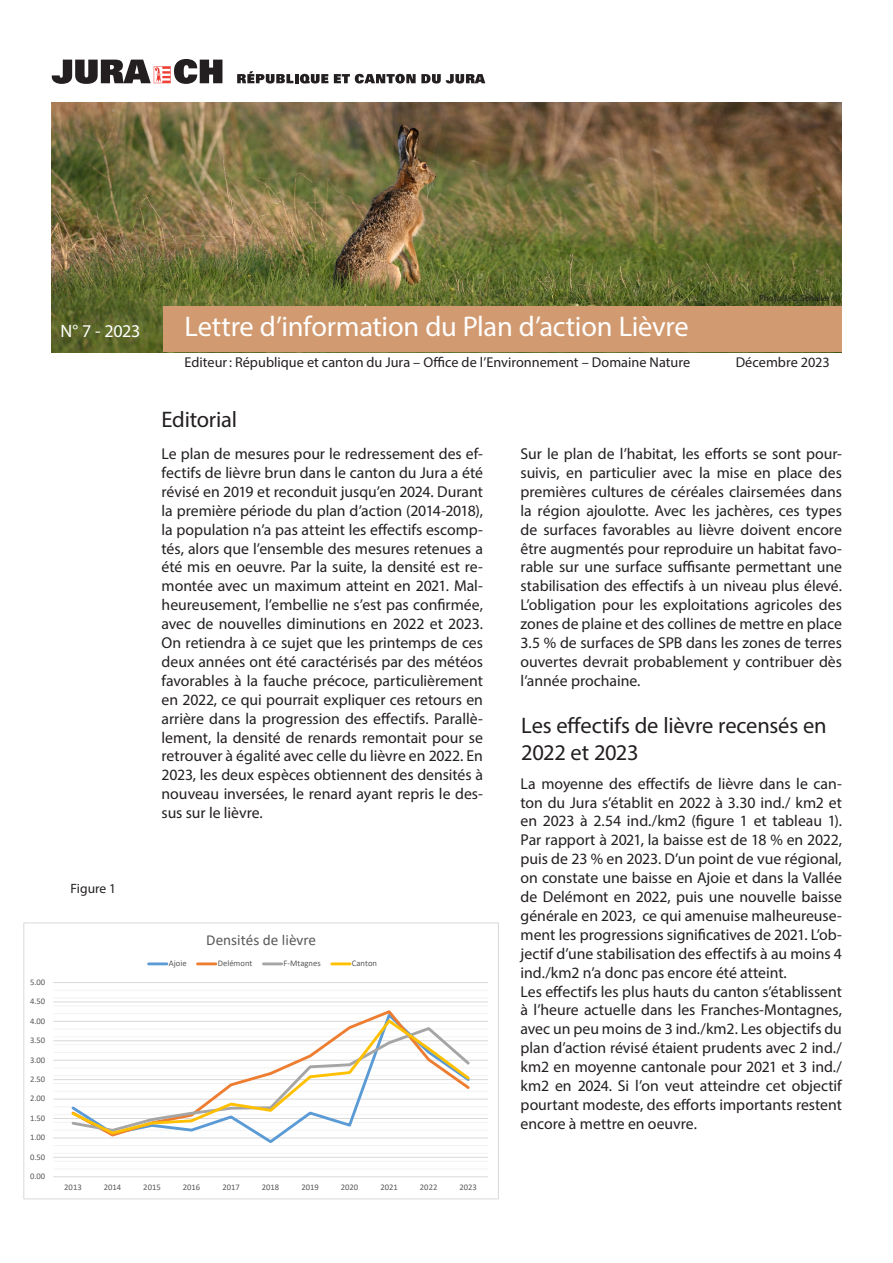
<style>
.page{position:relative;width:893px;height:1263px;background:#fff}
.page>*{position:absolute;margin:0;border:0;box-sizing:border-box;transform-origin:0 0}
.t1{font:28.5px "Myriad Pro";letter-spacing:-.01em;color:#fff}
.t2{font:22.5px/27px "Myriad Pro";letter-spacing:-.01em;color:#231f20}
.t3{font:18px "Myriad Pro";color:#fff}
.t4{font:15.75px/18.9px "Myriad Pro";color:#231f20;text-align:justify}
.t5{font:15.3px "Calibri";color:#595959}
.t6{font:14.25px "Myriad Pro";color:#231f20}
.t7{font:13.5px "Myriad Pro";color:#231f20}
.t8{font:9px "Myriad Pro";color:#231f20}
.t9{font:8.55px "Calibri";color:#595959}
</style>
<div class="page">
<img style="left:51px;top:102px;width:791px;height:250px">
<div style="left:163px;top:306px;width:679px;height:46px;background:#d29a70"></div>
<svg style="left:52px;top:59px;width:170px;height:25px"></svg>
<svg style="left:237px;top:71px;width:91px;height:13px"></svg>
<svg style="left:334px;top:74px;width:151px;height:10px"></svg>
<hr style="left:53px;top:1169px;width:435px;height:1px;background:#f2f2f2">
<hr style="left:53px;top:1161px;width:435px;height:1px;background:#f2f2f2">
<hr style="left:53px;top:1153px;width:435px;height:1px;background:#f2f2f2">
<hr style="left:53px;top:1145px;width:435px;height:1px;background:#f2f2f2">
<hr style="left:53px;top:1130px;width:435px;height:1px;background:#f2f2f2">
<hr style="left:53px;top:1122px;width:435px;height:1px;background:#f2f2f2">
<hr style="left:53px;top:1114px;width:435px;height:1px;background:#f2f2f2">
<hr style="left:53px;top:1106px;width:435px;height:1px;background:#f2f2f2">
<hr style="left:53px;top:1091px;width:435px;height:1px;background:#f2f2f2">
<hr style="left:53px;top:1083px;width:435px;height:1px;background:#f2f2f2">
<hr style="left:53px;top:1075px;width:435px;height:1px;background:#f2f2f2">
<hr style="left:53px;top:1067px;width:435px;height:1px;background:#f2f2f2">
<hr style="left:53px;top:1052px;width:435px;height:1px;background:#f2f2f2">
<hr style="left:53px;top:1044px;width:435px;height:1px;background:#f2f2f2">
<hr style="left:53px;top:1036px;width:435px;height:1px;background:#f2f2f2">
<hr style="left:53px;top:1029px;width:435px;height:1px;background:#f2f2f2">
<hr style="left:53px;top:1013px;width:435px;height:1px;background:#f2f2f2">
<hr style="left:53px;top:1005px;width:435px;height:1px;background:#f2f2f2">
<hr style="left:53px;top:998px;width:435px;height:1px;background:#f2f2f2">
<hr style="left:53px;top:990px;width:435px;height:1px;background:#f2f2f2">
<hr style="left:53px;top:1157px;width:435px;height:1px;background:#d9d9d9">
<hr style="left:53px;top:1137px;width:435px;height:1px;background:#d9d9d9">
<hr style="left:53px;top:1118px;width:435px;height:1px;background:#d9d9d9">
<hr style="left:53px;top:1099px;width:435px;height:1px;background:#d9d9d9">
<hr style="left:53px;top:1079px;width:435px;height:1px;background:#d9d9d9">
<hr style="left:53px;top:1060px;width:435px;height:1px;background:#d9d9d9">
<hr style="left:53px;top:1040px;width:435px;height:1px;background:#d9d9d9">
<hr style="left:53px;top:1021px;width:435px;height:1px;background:#d9d9d9">
<hr style="left:53px;top:1001px;width:435px;height:1px;background:#d9d9d9">
<hr style="left:53px;top:982px;width:435px;height:1px;background:#d9d9d9">
<hr style="left:53px;top:1176px;width:435px;height:1px;background:#d9d9d9">
<svg style="left:69px;top:1138px;width:403px;height:5px"></svg>
<svg style="left:69px;top:1010px;width:403px;height:128px"></svg>
<svg style="left:69px;top:1017px;width:403px;height:119px"></svg>
<hr style="left:149px;top:962px;width:18px;height:3px;background:#5b9bd5">
<hr style="left:197px;top:962px;width:19px;height:3px;background:#ed7d31">
<hr style="left:263px;top:962px;width:19px;height:3px;background:#a5a5a5">
<hr style="left:332px;top:962px;width:18px;height:3px;background:#ffc000">
<div style="left:23px;top:922px;width:476px;height:277px;border:1px solid #d9d9d9"></div>
<p class="t9" style="left:30px;top:976px;width:17px">5.00</p>
<p class="t9" style="left:30px;top:995px;width:17px">4.50</p>
<p class="t9" style="left:30px;top:1015px;width:17px">4.00</p>
<p class="t9" style="left:30px;top:1034px;width:17px">3.50</p>
<p class="t9" style="left:30px;top:1054px;width:17px">3.00</p>
<p class="t9" style="left:30px;top:1073px;width:17px">2.50</p>
<p class="t9" style="left:30px;top:1093px;width:17px">2.00</p>
<p class="t9" style="left:30px;top:1112px;width:17px">1.50</p>
<p class="t9" style="left:30px;top:1131px;width:17px">1.00</p>
<p class="t9" style="left:30px;top:1151px;width:17px">0.50</p>
<p class="t9" style="left:30px;top:1170px;width:17px">0.00</p>
<p class="t8" style="left:759px;top:293px;width:72px">Photo J.-C. Schaller</p>
<p class="t3" style="left:61px;top:320px;width:81px">N° 7 - 2023</p>
<p class="t1" style="left:185px;top:309px;width:506px">Lettre d’information du Plan d’action Lièvre</p>
<p class="t6" style="left:185px;top:353px;width:507px">Editeur: République et canton du Jura – Office de l’Environnement – Domaine Nature</p>
<p class="t6" style="left:736px;top:353px;width:96px">Décembre 2023</p>
<p class="t7" style="left:70px;top:880px;width:47px">Figure 1</p>
<p class="t2" style="left:162px;top:406px;width:77px">Editorial</p>
<p class="t4" style="left:162px;top:444px;width:323px">Le plan de mesures pour le redressement des ef&shy;fectifs de lièvre brun dans le canton du Jura a été révisé en 2019 et reconduit jusqu’en 2024. Durant la première période du plan d’action (2014-2018), la population n’a pas atteint les effectifs escomp&shy;tés, alors que l’ensemble des mesures retenues a été mis en oeuvre. Par la suite, la densité est re&shy;montée avec un maximum atteint en 2021. Mal&shy;heureusement, l’embellie ne s’est pas confirmée, avec de nouvelles diminutions en 2022 et 2023.<br>On retiendra à ce sujet que les printemps de ces deux années ont été caractérisés par des météos favorables à la fauche précoce, particulièrement en 2022, ce qui pourrait expliquer ces retours en arrière dans la progression des effectifs. Parallè&shy;lement, la densité de renards remontait pour se retrouver à égalité avec celle du lièvre en 2022. En 2023, les deux espèces obtiennent des densités à nouveau inversées, le renard ayant repris le des&shy;sus sur le lièvre.</p>
<p class="t4" style="left:521px;top:444px;width:323px">Sur le plan de l’habitat, les efforts se sont pour&shy;suivis, en particulier avec la mise en place des premières cultures de céréales clairsemées dans la région ajoulotte. Avec les jachères, ces types de surfaces favorables au lièvre doivent encore être augmentés pour reproduire un habitat favo&shy;rable sur une surface suffisante permettant une stabilisation des effectifs à un niveau plus élevé.<br>L’obligation pour les exploitations agricoles des zones de plaine et des collines de mettre en place 3.5 % de surfaces de SPB dans les zones de terres ouvertes devrait probablement y contribuer dès l’année prochaine.</p>
<p class="t2" style="left:521px;top:711px;width:307px">Les effectifs de lièvre recensés en<br>2022 et 2023</p>
<p class="t4" style="left:521px;top:774px;width:323px">La moyenne des effectifs de lièvre dans le can&shy;ton du Jura s’établit en 2022 à 3.30 ind./ km2 et en 2023 à 2.54 ind./km2 (figure 1 et tableau 1).<br>Par rapport à 2021, la baisse est de 18 % en 2022, puis de 23 % en 2023. D’un point de vue régional, on constate une baisse en Ajoie et dans la Vallée de Delémont en 2022, puis une nouvelle baisse générale en 2023, ce qui amenuise malheureuse&shy;ment les progressions significatives de 2021. L’ob&shy;jectif d’une stabilisation des effectifs à au moins 4 ind./km2 n’a donc pas encore été atteint.</p>
<p class="t4" style="left:521px;top:981px;width:323px">Les effectifs les plus hauts du canton s’établissent à l’heure actuelle dans les Franches-Montagnes, avec un peu moins de 3 ind./km2. Les objectifs du plan d’action révisé étaient prudents avec 2 ind./ km2 en moyenne cantonale pour 2021 et 3 ind./ km2 en 2024. Si l’on veut atteindre cet objectif pourtant modeste, des efforts importants restent encore à mettre en oeuvre.</p>
<p class="t5" style="left:206px;top:929px;width:111px">Densités de lièvre</p>
<p class="t9" style="left:169px;top:957px;width:19px">Ajoie</p>
<p class="t9" style="left:218px;top:957px;width:36px">Delémont</p>
<p class="t9" style="left:284px;top:957px;width:39px">F-Mtagnes</p>
<p class="t9" style="left:352px;top:957px;width:27px">Canton</p>
<p class="t9" style="left:64px;top:1181px;width:19px">2013</p>
<p class="t9" style="left:104px;top:1181px;width:19px">2014</p>
<p class="t9" style="left:143px;top:1181px;width:19px">2015</p>
<p class="t9" style="left:183px;top:1181px;width:19px">2016</p>
<p class="t9" style="left:222px;top:1181px;width:19px">2017</p>
<p class="t9" style="left:262px;top:1181px;width:19px">2018</p>
<p class="t9" style="left:301px;top:1181px;width:19px">2019</p>
<p class="t9" style="left:341px;top:1181px;width:19px">2020</p>
<p class="t9" style="left:380px;top:1181px;width:19px">2021</p>
<p class="t9" style="left:420px;top:1181px;width:19px">2022</p>
<p class="t9" style="left:459px;top:1181px;width:19px">2023</p>
</div>
